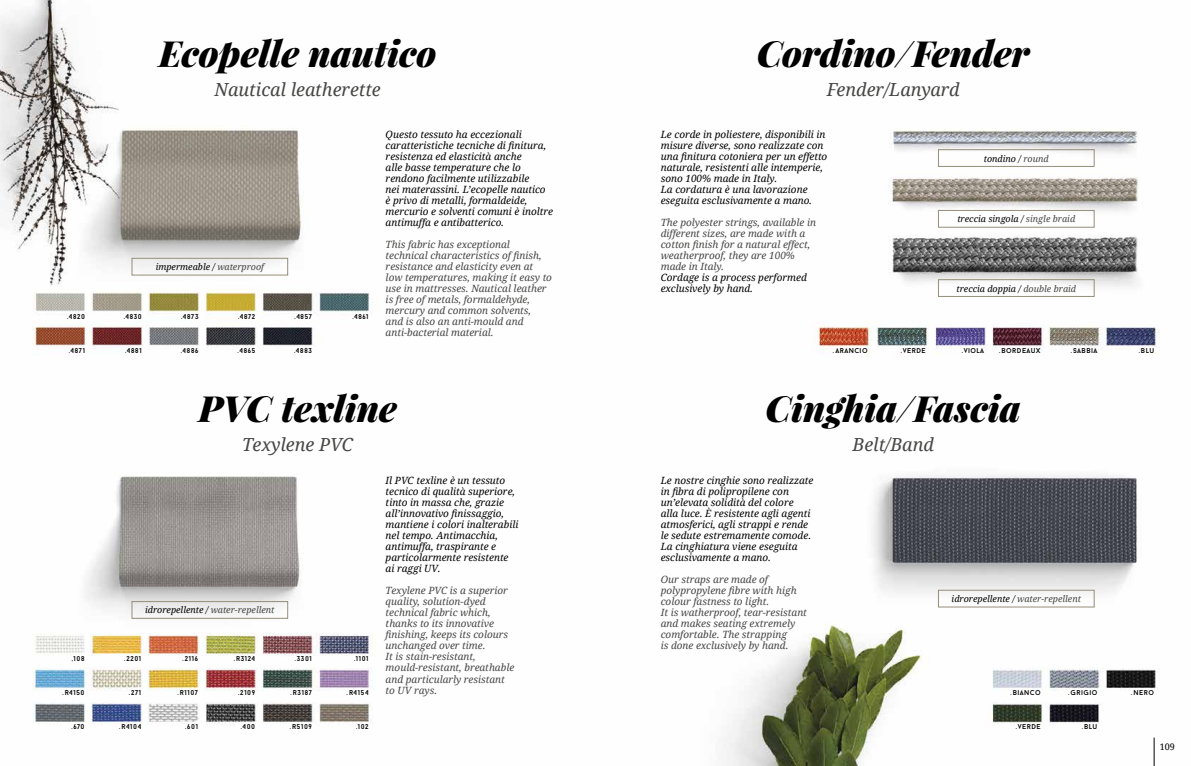
<style>
.page{position:relative;width:1191px;height:766px;background:#fff}
.page>*{position:absolute;margin:0;border:0;box-sizing:border-box;transform-origin:0 0}
.t1{font:italic 900 36px "Playfair Display";color:#000}
.t2{font:italic 18px "Droid Serif";color:#464645}
.t3{font:italic 10px/11px "Droid Serif";color:#000}
.t4{font:italic 10px/11px "Droid Serif";color:#464645}
.t5{font:italic 9px "Droid Serif";color:#000}
.t6{font:9px "Droid Serif";color:#000}
.t7{font:7px "Baron Neue";letter-spacing:.085em;color:#000}
.t8{font:7px "Baron Neue";letter-spacing:.065em;color:#000}
.s1{color:#464645}
</style>
<div class="page">
<img style="left:724px;top:130px;width:436px;height:635px">
<svg style="left:0;top:0;width:373px;height:726px"></svg>
<svg style="left:1153px;top:737px;width:1px;height:28px"></svg>
<div style="left:132px;top:258px;width:156px;height:17px;border:1px solid #958e7a"></div>
<div style="left:132px;top:601px;width:156px;height:17px;border:1px solid #958e7a"></div>
<div style="left:938px;top:590px;width:156px;height:17px;border:1px solid #958e7a"></div>
<div style="left:938px;top:279px;width:156px;height:17px;border:1px solid #958e7a"></div>
<div style="left:938px;top:210px;width:156px;height:17px;border:1px solid #958e7a"></div>
<div style="left:938px;top:149px;width:156px;height:17px;border:1px solid #958e7a"></div>
<h1 class="t1" style="left:159px;top:29px;width:279px">Ecopelle nautico</h1>
<h2 class="t2" style="left:215px;top:79px;width:168px">Nautical leatherette</h2>
<h1 class="t1" style="left:757px;top:29px;width:274px">Cordino/Fender</h1>
<h2 class="t2" style="left:826px;top:79px;width:134px">Fender/Lanyard</h2>
<p class="t3" style="left:386px;top:129px;width:169px">Questo tessuto ha eccezionali caratteristiche tecniche di finitura, resistenza ed elasticità anche<br>alle basse temperature che lo rendono facilmente utilizzabile<br>nei materassini. L’ecopelle nautico<br>è privo di metalli, formaldeide, mercurio e solventi comuni è inoltre antimuffa e antibatterico.</p>
<p class="t4" style="left:386px;top:239px;width:168px">This fabric has exceptional technical characteristics of finish, resistance and elasticity even at low temperatures, making it easy to use in mattresses. Nautical leather is free of metals, formaldehyde, mercury and common solvents,<br>and is also an anti-mould and anti-bacterial material.</p>
<p class="t3" style="left:660px;top:129px;width:168px">Le corde in poliestere, disponibili in misure diverse, sono realizzate con una finitura cotoniera per un effetto naturale, resistenti alle intemperie, sono 100% made in Italy.<br>La cordatura è una lavorazione eseguita esclusivamente a mano.</p>
<p class="t4" style="left:660px;top:217px;width:157px">The polyester strings, available in different sizes, are made with a cotton finish for a natural effect, weatherproof, they are 100% made in Italy.</p>
<p class="t3" style="left:660px;top:272px;width:148px">Cordage is a process performed exclusively by hand.</p>
<p class="t5" style="left:984px;top:153px;width:66px">tondino / <span class="s1">round</span></p>
<p class="t5" style="left:957px;top:213px;width:119px">treccia singola / <span class="s1">single braid</span></p>
<p class="t5" style="left:156px;top:261px;width:110px">impermeable / <span class="s1">waterproof</span></p>
<p class="t5" style="left:956px;top:282px;width:121px">treccia doppia / <span class="s1">double braid</span></p>
<p class="t7" style="left:67px;top:312px;width:19px">.4820</p>
<p class="t7" style="left:238px;top:312px;width:19px">.4872</p>
<p class="t7" style="left:238px;top:346px;width:19px">.4865</p>
<p class="t7" style="left:294px;top:312px;width:19px">.4857</p>
<p class="t7" style="left:294px;top:346px;width:19px">.4883</p>
<p class="t7" style="left:352px;top:312px;width:18px">.4861</p>
<p class="t7" style="left:124px;top:312px;width:20px">.4830</p>
<p class="t7" style="left:181px;top:312px;width:19px">.4873</p>
<p class="t7" style="left:69px;top:346px;width:18px">.4871</p>
<p class="t8" style="left:833px;top:346px;width:36px">. ARANCIO</p>
<p class="t7" style="left:901px;top:346px;width:26px">.VERDE</p>
<p class="t7" style="left:961px;top:346px;width:24px">.VIOLA</p>
<p class="t8" style="left:999px;top:346px;width:43px">.BORDEAUX</p>
<p class="t7" style="left:125px;top:346px;width:18px">.4881</p>
<p class="t7" style="left:1070px;top:346px;width:28px">.SABBIA</p>
<p class="t7" style="left:181px;top:346px;width:19px">.4886</p>
<p class="t7" style="left:1138px;top:346px;width:17px">.BLU</p>
<p class="t7" style="left:72px;top:654px;width:14px">,108</p>
<p class="t7" style="left:62px;top:688px;width:24px">.R4150</p>
<p class="t7" style="left:71px;top:722px;width:15px">.670</p>
<h1 class="t1" style="left:198px;top:383px;width:200px">PVC texline</h1>
<h2 class="t2" style="left:242px;top:433px;width:112px">Texylene PVC</h2>
<h1 class="t1" style="left:765px;top:383px;width:257px">Cinghia/Fascia</h1>
<h2 class="t2" style="left:852px;top:433px;width:83px">Belt/Band</h2>
<p class="t3" style="left:386px;top:475px;width:134px">Il PVC texline è un tessuto tecnico di qualità superiore, tinto in massa che, grazie all’innovativo finissaggio, mantiene i colori inalterabili nel tempo. Antimacchia, antimuffa, traspirante e particolarmente resistente ai raggi UV.</p>
<p class="t4" style="left:386px;top:585px;width:130px">Texylene PVC is a superior quality, solution-dyed technical fabric which, thanks to its innovative finishing, keeps its colours unchanged over time.<br>It is stain-resistant, mould-resistant, breathable and particularly resistant to UV rays.</p>
<p class="t3" style="left:660px;top:475px;width:154px">Le nostre cinghie sono realizzate in fibra di polipropilene con un’elevata solidità del colore alla luce. È resistente agli agenti atmosferici, agli strappi e rende le sedute estremamente comode.<br>La cinghiatura viene eseguita esclusivamente a mano.</p>
<p class="t4" style="left:660px;top:574px;width:148px">Our straps are made of polypropylene fibre with high colour fastness to light.<br>It is watherproof, tear-resistant and makes seating extremely comfortable. The strapping<br>is done exclusively by hand.</p>
<p class="t5" style="left:951px;top:593px;width:131px">idrorepellente / <span class="s1">water-repellent</span></p>
<p class="t5" style="left:145px;top:604px;width:131px">idrorepellente / <span class="s1">water-repellent</span></p>
<p class="t7" style="left:124px;top:654px;width:18px">.2201</p>
<p class="t7" style="left:295px;top:654px;width:19px">.3301</p>
<p class="t7" style="left:291px;top:688px;width:23px">.R3187</p>
<p class="t7" style="left:290px;top:722px;width:24px">.R5109</p>
<p class="t7" style="left:1081px;top:722px;width:17px">.BLU</p>
<p class="t7" style="left:354px;top:654px;width:16px">.1101</p>
<p class="t7" style="left:347px;top:688px;width:23px">.R4154</p>
<p class="t7" style="left:356px;top:722px;width:14px">.102</p>
<p class="t7" style="left:234px;top:654px;width:23px">.R3124</p>
<p class="t7" style="left:238px;top:688px;width:19px">.2109</p>
<p class="t7" style="left:241px;top:722px;width:16px">.400</p>
<p class="t7" style="left:1016px;top:722px;width:26px">.VERDE</p>
<p class="t7" style="left:183px;top:654px;width:17px">.2116</p>
<p class="t7" style="left:177px;top:688px;width:22px">.R1107</p>
<p class="t7" style="left:185px;top:722px;width:14px">.601</p>
<p class="t7" style="left:1010px;top:688px;width:32px">.BIANCO</p>
<p class="t7" style="left:129px;top:688px;width:14px">.271</p>
<p class="t7" style="left:119px;top:722px;width:24px">.R4104</p>
<p class="t7" style="left:1068px;top:688px;width:31px">.GRIGIO</p>
<p class="t7" style="left:1131px;top:688px;width:24px">.NERO</p>
<p class="t6" style="left:1159px;top:741px;width:16px">109</p>
</div>
